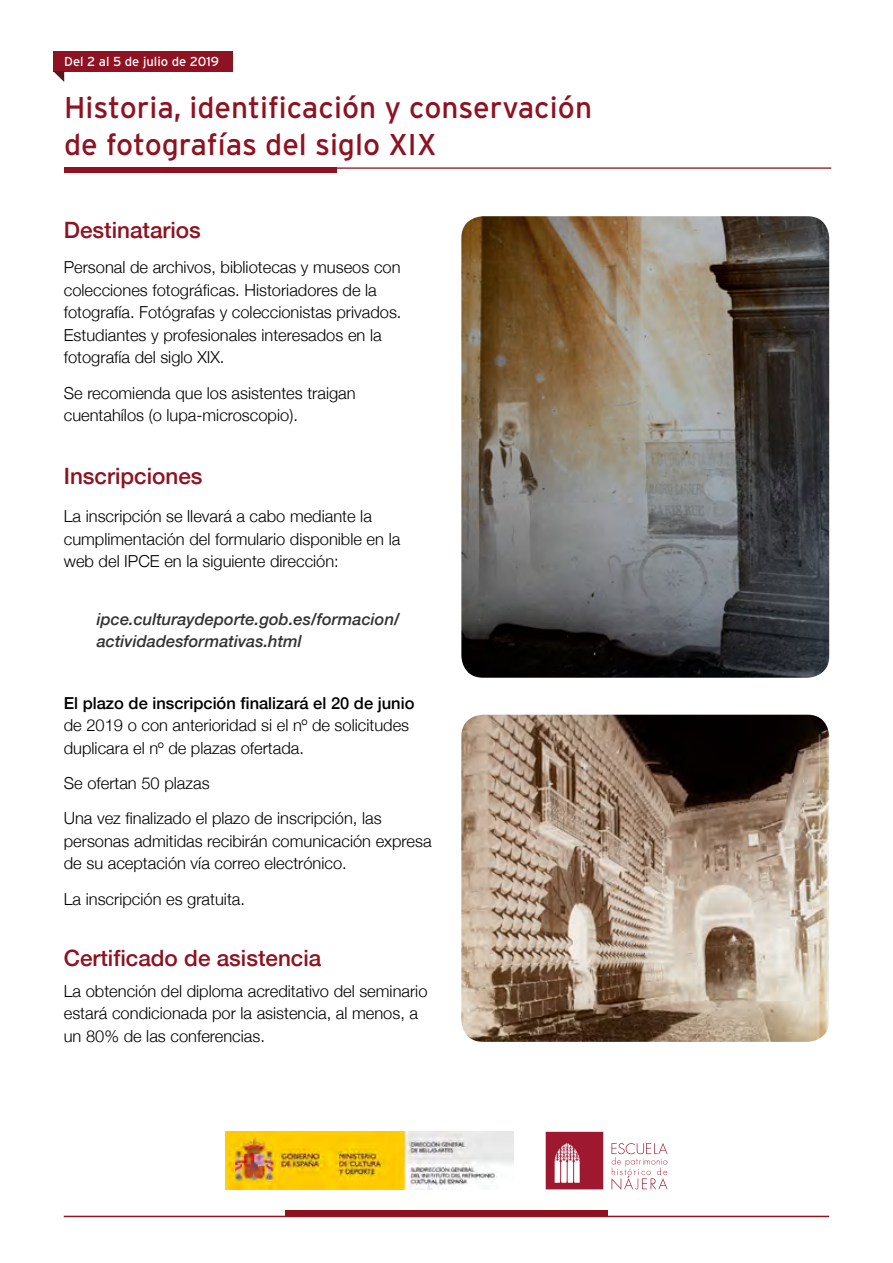
<style>
.page{position:relative;width:893px;height:1263px;background:#fff}
.page>*{position:absolute;margin:0;border:0;box-sizing:border-box;transform-origin:0 0}
.t1{font:30px/36px "Interstate";color:#8e1221}
.t2{font:500 22.5px "Helvetica Neue";color:#8e1221}
.t3{font:300 16.5px/22.5px "Helvetica Neue";color:#000}
.t4{font:italic 500 16.5px/22.5px "Helvetica Neue";color:#333}
.t5{font:500 16.5px "Helvetica Neue";color:#000}
.t6{font:13.05px "Interstate";color:#fff}
</style>
<div class="page">
<img style="left:461px;top:216px;width:368px;height:462px">
<img style="left:461px;top:715px;width:368px;height:327px">
<div style="left:53px;top:51px;width:180px;height:20px;background:#8e1221"></div>
<hr style="left:64px;top:167px;width:767px;height:2px;background:#8e1221">
<div style="left:64px;top:167px;width:273px;height:6px;background:#8e1221"></div>
<svg style="left:53px;top:71px;width:11px;height:11px"></svg>
<hr style="left:64px;top:1216px;width:765px;height:1px;background:#8e1221">
<div style="left:285px;top:1210px;width:323px;height:7px;background:#8e1221"></div>
<img style="left:225px;top:1132px;width:288px;height:58px">
<svg style="left:611px;top:1143px;width:56px;height:47px"></svg>
<svg style="left:546px;top:1132px;width:57px;height:57px"></svg>
<p class="t6" style="left:64px;top:54px;width:156px">Del 2 al 5 de julio de 2019</p>
<h1 class="t1" style="left:64px;top:90px;width:529px">Historia, identificación y conservación de fotografías del siglo XIX</h1>
<h2 class="t2" style="left:64px;top:212px;width:139px">Destinatarios</h2>
<p class="t3" style="left:64px;top:255px;width:339px">Personal de archivos, bibliotecas y museos con colecciones fotográficas. Historiadores de la fotografía. Fotógrafas y coleccionistas privados.<br>Estudiantes y profesionales interesados en la fotografía del siglo XIX.</p>
<p class="t3" style="left:64px;top:380px;width:293px">Se recomienda que los asistentes traigan cuentahílos (o lupa-microscopio).</p>
<h2 class="t2" style="left:64px;top:458px;width:140px">Inscripciones</h2>
<p class="t3" style="left:64px;top:504px;width:338px">La inscripción se llevará a cabo mediante la cumplimentación del formulario disponible en la web del IPCE en la siguiente dirección:</p>
<p class="t4" style="left:97px;top:606px;width:305px">ipce.culturaydeporte.gob.es/formacion/ actividadesformativas.html</p>
<p class="t5" style="left:64px;top:690px;width:352px">El plazo de inscripción finalizará el 20 de junio</p>
<p class="t3" style="left:64px;top:713px;width:347px">de 2019 o con anterioridad si el nº de solicitudes duplicara el nº de plazas ofertada.</p>
<p class="t3" style="left:64px;top:764px;width:319px;line-height:35.2px">Se ofertan 50 plazas<br>Una vez finalizado el plazo de inscripción, las</p>
<p class="t3" style="left:64px;top:828px;width:369px">personas admitidas recibirán comunicación expresa de su aceptación vía correo electrónico.</p>
<p class="t3" style="left:64px;top:886px;width:183px">La inscripción es gratuita.</p>
<h2 class="t2" style="left:64px;top:940px;width:259px">Certificado de asistencia</h2>
<p class="t3" style="left:64px;top:978px;width:365px">La obtención del diploma acreditativo del seminario estará condicionada por la asistencia, al menos, a un 80% de las conferencias.</p>
</div>
